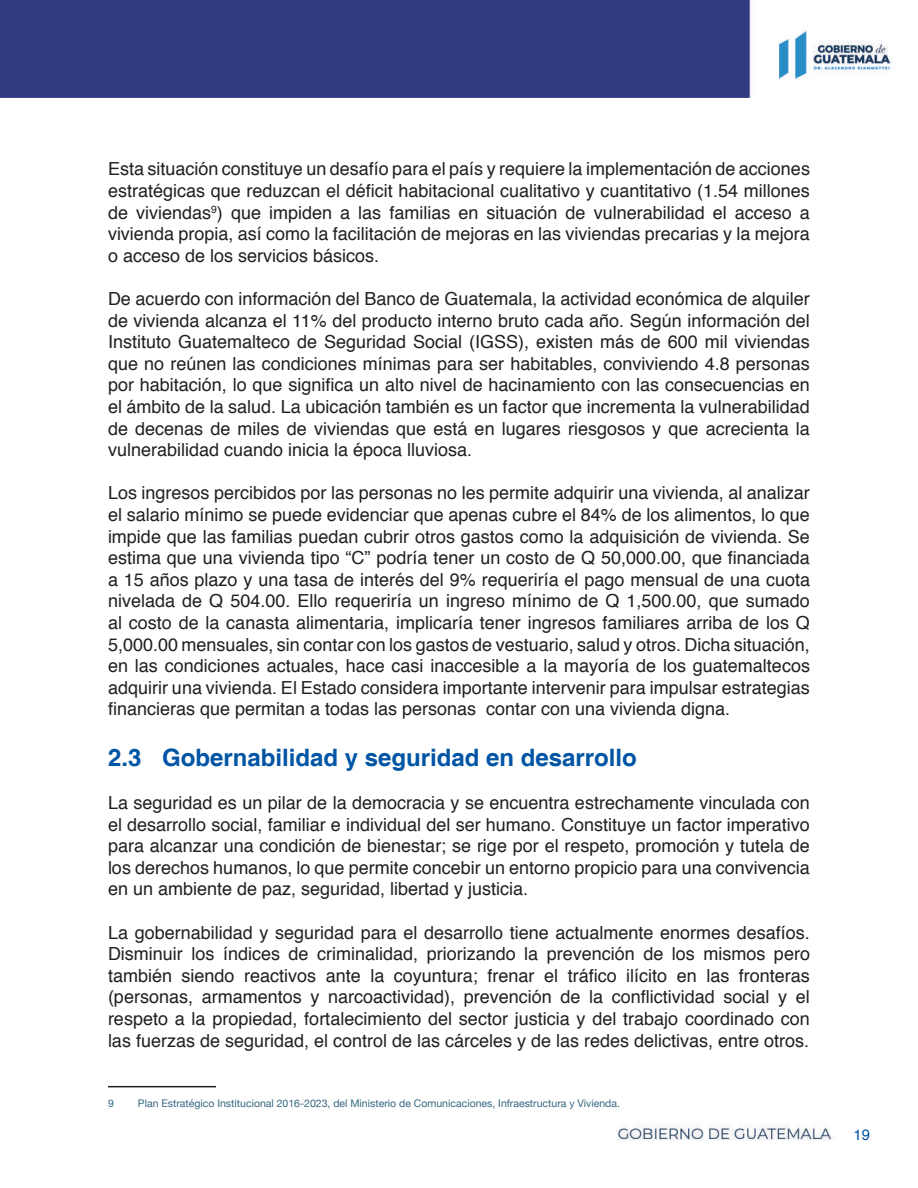
<style>
.page{position:relative;width:918px;height:1188px;background:#fff}
.page>*{position:absolute;margin:0;border:0;box-sizing:border-box;transform-origin:0 0}
.t1{font:700 24px "Helvetica";color:#0155a5}
.t2{font:18px/21.6px "Helvetica";color:#231f20;text-align:justify}
.t3{font:15px "Helvetica";color:#0155a5}
.t4{font:10.5px "Helvetica Neue";color:#366882}
</style>
<div class="page">
<img style="left:0;top:0;width:893px;height:1141px">
<hr style="left:108px;top:1086px;width:108px;height:1px;background:#231f20">
<p class="t2" style="left:108px;top:159px;width:704px">Esta situación constituye un desafío para el país y requiere la implementación de acciones estratégicas que reduzcan el déficit habitacional cualitativo y cuantitativo (1.54 millones de viviendas<sup>9</sup>) que impiden a las familias en situación de vulnerabilidad el acceso a vivienda propia, así como la facilitación de mejoras en las viviendas precarias y la mejora o acceso de los servicios básicos.</p>
<p class="t2" style="left:108px;top:288px;width:703px">De acuerdo con información del Banco de Guatemala, la actividad económica de alquiler de vivienda alcanza el 11% del producto interno bruto cada año. Según información del Instituto Guatemalteco de Seguridad Social (IGSS), existen más de 600 mil viviendas que no reúnen las condiciones mínimas para ser habitables, conviviendo 4.8 personas por habitación, lo que significa un alto nivel de hacinamiento con las consecuencias en el ámbito de la salud. La ubicación también es un factor que incrementa la vulnerabilidad de decenas de miles de viviendas que está en lugares riesgosos y que acrecienta la vulnerabilidad cuando inicia la época lluviosa.</p>
<p class="t2" style="left:108px;top:483px;width:704px">Los ingresos percibidos por las personas no les permite adquirir una vivienda, al analizar el salario mínimo se puede evidenciar que apenas cubre el 84% de los alimentos, lo que impide que las familias puedan cubrir otros gastos como la adquisición de vivienda. Se estima que una vivienda tipo “C” podría tener un costo de Q 50,000.00, que financiada a 15 años plazo y una tasa de interés del 9% requeriría el pago mensual de una cuota nivelada de Q 504.00. Ello requeriría un ingreso mínimo de Q 1,500.00, que sumado al costo de la canasta alimentaria, implicaría tener ingresos familiares arriba de los Q 5,000.00 mensuales, sin contar con los gastos de vestuario, salud y otros. Dicha situación, en las condiciones actuales, hace casi inaccesible a la mayoría de los guatemaltecos adquirir una vivienda. El Estado considera importante intervenir para impulsar estrategias financieras que permitan a todas las personas contar con una vivienda digna.</p>
<h1 class="t1" style="left:108px;top:743px;width:530px">2.3 Gobernabilidad y seguridad en desarrollo</h1>
<p class="t2" style="left:108px;top:792px;width:703px">La seguridad es un pilar de la democracia y se encuentra estrechamente vinculada con el desarrollo social, familiar e individual del ser humano. Constituye un factor imperativo para alcanzar una condición de bienestar; se rige por el respeto, promoción y tutela de los derechos humanos, lo que permite concebir un entorno propicio para una convivencia en un ambiente de paz, seguridad, libertad y justicia.</p>
<p class="t2" style="left:108px;top:922px;width:704px">La gobernabilidad y seguridad para el desarrollo tiene actualmente enormes desafíos.<br>Disminuir los índices de criminalidad, priorizando la prevención de los mismos pero también siendo reactivos ante la coyuntura; frenar el tráfico ilícito en las fronteras (personas, armamentos y narcoactividad), prevención de la conflictividad social y el respeto a la propiedad, fortalecimiento del sector justicia y del trabajo coordinado con las fuerzas de seguridad, el control de las cárceles y de las redes delictivas, entre otros.</p>
<p class="t4" style="left:108px;top:1096px;width:7px">9</p>
<p class="t4" style="left:138px;top:1096px;width:484px">Plan Estratégico Institucional 2016-2023, del Ministerio de Comunicaciones, Infraestructura y Vivienda.</p>
<p class="t3" style="left:853px;top:1123px;width:18px">19</p>
</div>
